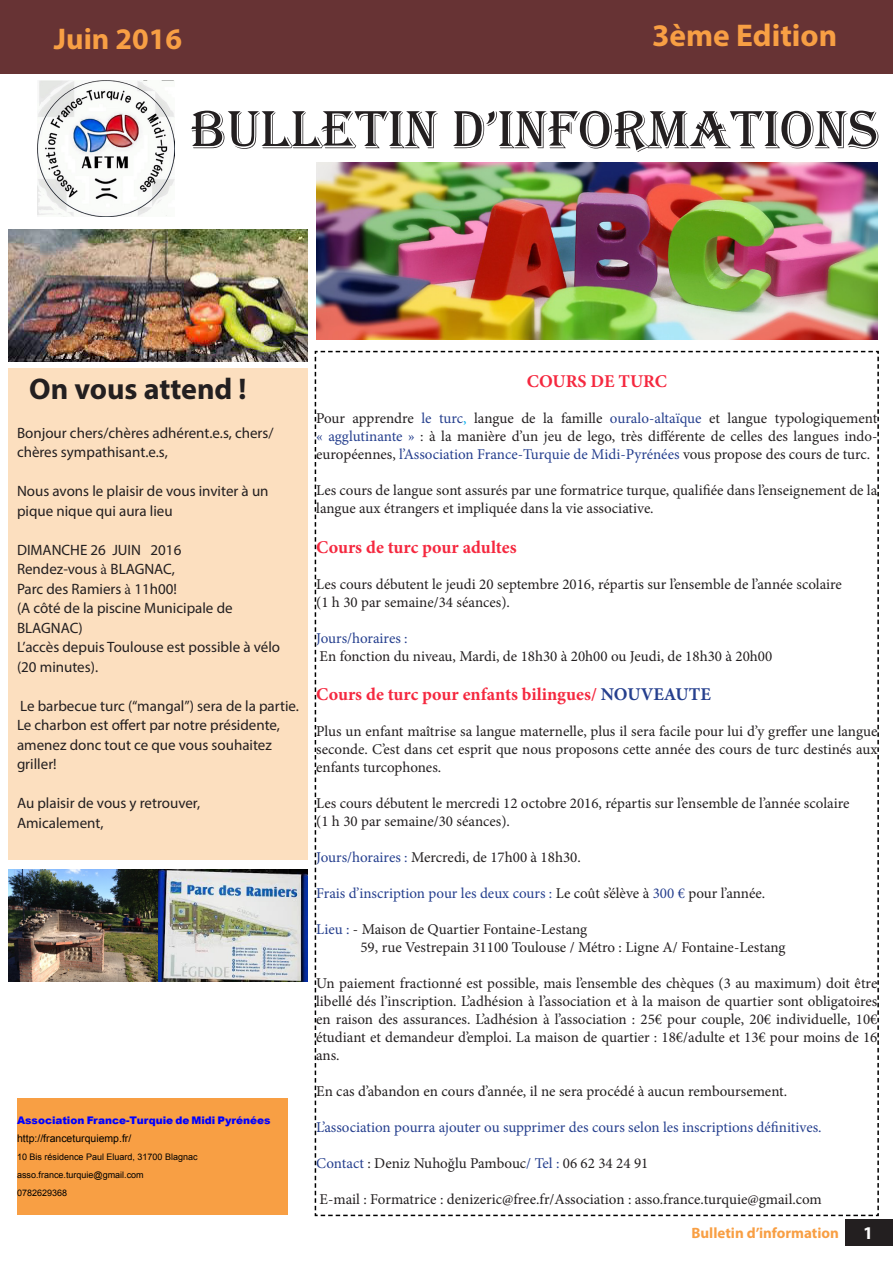
<style>
.page{position:relative;width:893px;height:1263px;background:#fff}
.page>*{position:absolute;margin:0;border:0;box-sizing:border-box;transform-origin:0 0}
.t1{font:55.5px "Algerian";color:#231f20}
.t2{font:700 31.5px "Myriad Pro";color:#f89f44}
.Body{font:700 30px "Myriad Pro";color:#231f20}
.t3{font:700 30px "Myriad Pro";color:#f89f44}
.t4{font:700 18px "Minion Pro";color:#f5283f}
.t5{font:700 18px "Myriad Pro";color:#fff}
.t6{font:15px/18px "Minion Pro";color:#231f20;text-align:justify}
.Body-2{font:15px/19.5px "Myriad Pro";color:#231f20}
.t7{font:15px "Minion Pro";color:#253f8e}
.t8{font:700 15px "Myriad Pro";color:#f89f44}
._05_body_text{font:900 10.5px "Arial";color:#00f}
._05_body_text-2{font:10.5px "Arial";color:#000}
._05_body_text-3{font:9px "Arial";color:#000}
.s1{font-family:"Minion Pro"}
.s2{color:#253f8e}
.s3{color:#00aeef}
.s4{color:#231f20}
</style>
<div class="page">
<div style="left:0;top:0;width:893px;height:74px;background:#673334"></div>
<div style="left:9px;top:368px;width:299px;height:492px;background:#fcdfbf"></div>
<div style="left:846px;top:1219px;width:47px;height:26px;background:#231f20"></div>
<img style="left:38px;top:80px;width:136px;height:137px">
<svg style="left:314px;top:350px;width:565px;height:867px"></svg>
<img style="left:316px;top:163px;width:561px;height:176px">
<img style="left:9px;top:230px;width:299px;height:131px">
<img style="left:9px;top:869px;width:299px;height:113px">
<div style="left:17px;top:1098px;width:271px;height:117px;background:#f89f44"></div>
<p class="t3" style="left:54px;top:19px;width:130px">Juin 2016</p>
<p class="t2" style="left:652px;top:15px;width:187px">3ème Edition</p>
<p class="t1" style="left:191px;top:99px;width:689px">BULLETIN D’INFORMATIONS</p>
<p class="Body" style="left:29px;top:369px;width:219px">On vous attend !</p>
<p class="Body-2" style="left:17px;top:423px;width:258px">Bonjour chers/chères adhérent.e.s, chers/ chères sympathisant.e.s,</p>
<p class="Body-2" style="left:17px;top:481px;width:253px">Nous avons le plaisir de vous inviter à un pique nique qui aura lieu</p>
<p class="Body-2" style="left:17px;top:540px;width:166px">DIMANCHE 26 JUIN 2016</p>
<p class="Body-2" style="left:17px;top:559px;width:160px">Rendez-vous <span class="s1">à</span> BLAGNAC,</p>
<p class="Body-2" style="left:17px;top:579px;width:161px">Parc des Ramiers <span class="s1">à</span> 11h00!</p>
<p class="Body-2" style="left:17px;top:598px;width:217px">(A côté de la piscine Municipale de<br>BLAGNAC)</p>
<p class="Body-2" style="left:17px;top:637px;width:265px">L’accès depuis Toulouse est possible à vélo (20 minutes).</p>
<p class="Body-2" style="left:17px;top:696px;width:283px">Le barbecue turc (“mangal”) sera de la partie.<br>Le charbon est offert par notre présidente, amenez donc tout ce que vous souhaitez griller!</p>
<p class="Body-2" style="left:17px;top:793px;width:185px">Au plaisir de vous y retrouver,</p>
<p class="Body-2" style="left:17px;top:813px;width:88px">Amicalement,</p>
<p class="_05_body_text" style="left:17px;top:1112px;width:255px">Association France-Turquie de Midi Pyrénées</p>
<p class="_05_body_text-2" style="left:17px;top:1130px;width:116px">http://franceturquiemp.fr/</p>
<p class="_05_body_text-3" style="left:17px;top:1150px;width:182px">10 Bis résidence Paul Eluard, 31700 Blagnac</p>
<p class="_05_body_text-3" style="left:17px;top:1168px;width:128px">asso.france.turquie@gmail.com</p>
<p class="_05_body_text-3" style="left:17px;top:1186px;width:52px">0782629368</p>
<p class="t4" style="left:527px;top:369px;width:142px">COURS DE TURC</p>
<p class="t6" style="left:316px;top:409px;width:563px">Pour apprendre <span class="s2">le turc</span><span class="s3">,</span> langue de la famille <span class="s2">ouralo-altaïque</span> et langue typologiquement <span class="s2">« agglutinante »</span> : à la manière d’un jeu de lego, très différente de celles des langues indo&shy;européennes, <span class="s2">l’Association France-Turquie de Midi-Pyrénées</span> vous propose des cours de turc.</p>
<p class="t6" style="left:316px;top:481px;width:563px">Les cours de langue sont assurés par une formatrice turque, qualifiée dans l’enseignement de la langue aux étrangers et impliquée dans la vie associative.</p>
<p class="t4" style="left:316px;top:534px;width:202px">Cours de turc pour adultes</p>
<p class="t6" style="left:316px;top:575px;width:527px">Les cours débutent le jeudi 20 septembre 2016, répartis sur l’ensemble de l’année scolaire</p>
<p class="t6" style="left:316px;top:593px;width:195px">(1 h 30 par semaine/34 séances).</p>
<p class="t7" style="left:316px;top:628px;width:93px">Jours/horaires :</p>
<p class="t6" style="left:320px;top:647px;width:454px">En fonction du niveau, Mardi, de 18h30 à 20h00 ou Jeudi, de 18h30 à 20h00</p>
<p class="t4" style="left:316px;top:682px;width:396px">Cours de turc pour enfants bilingues/ <span class="s2">NOUVEAUTE</span></p>
<p class="t6" style="left:316px;top:722px;width:563px">Plus un enfant maîtrise sa langue maternelle, plus il sera facile pour lui d’y greffer une langue seconde. C’est dans cet esprit que nous proposons cette année des cours de turc destinés aux enfants turcophones.</p>
<p class="t6" style="left:316px;top:794px;width:535px">Les cours débutent le mercredi 12 octobre 2016, répartis sur l’ensemble de l’année scolaire</p>
<p class="t6" style="left:316px;top:812px;width:195px">(1 h 30 par semaine/30 séances).</p>
<p class="t6" style="left:316px;top:848px;width:266px"><span class="s2">Jours/horaires :</span> Mercredi, de 17h00 à 18h30.</p>
<p class="t7" style="left:316px;top:883px;width:451px">Frais d’inscription pour les deux cours : <span class="s4">Le coût s’élève à</span> 300 € <span class="s4">pour l’année.</span></p>
<p class="t6" style="left:316px;top:920px;width:273px"><span class="s2">Lieu :</span> - Maison de Quartier Fontaine-Lestang</p>
<p class="t6" style="left:360px;top:938px;width:427px">59, rue Vestrepain 31100 Toulouse / Métro : Ligne A/ Fontaine-Lestang</p>
<p class="t6" style="left:316px;top:974px;width:563px">Un paiement fractionné est possible, mais l’ensemble des chèques (3 au maximum) doit être libellé dés l’inscription. L’adhésion à l’association et à la maison de quartier sont obligatoires en raison des assurances. L’adhésion à l’association : 25€ pour couple, 20€ individuelle, 10€ étudiant et demandeur d’emploi. La maison de quartier : 18€/adulte et 13€ pour moins de 16 ans.</p>
<p class="t6" style="left:316px;top:1082px;width:473px">En cas d’abandon en cours d’année, il ne sera procédé à aucun remboursement.</p>
<p class="t7" style="left:316px;top:1117px;width:507px">L’association pourra ajouter ou supprimer des cours selon les inscriptions définitives.</p>
<p class="t6" style="left:316px;top:1154px;width:334px"><span class="s2">Contact</span> : Deniz Nuhoğlu Pambouc<span class="s2">/ Tel :</span> 06 62 34 24 91</p>
<p class="t6" style="left:320px;top:1190px;width:504px">E-mail : Formatrice : denizeric@free.fr/Association : asso.france.turquie@gmail.com</p>
<p class="t8" style="left:691px;top:1223px;width:149px">Bulletin d’information</p>
<p class="t5" style="left:863px;top:1221px;width:11px">1</p>
</div>
